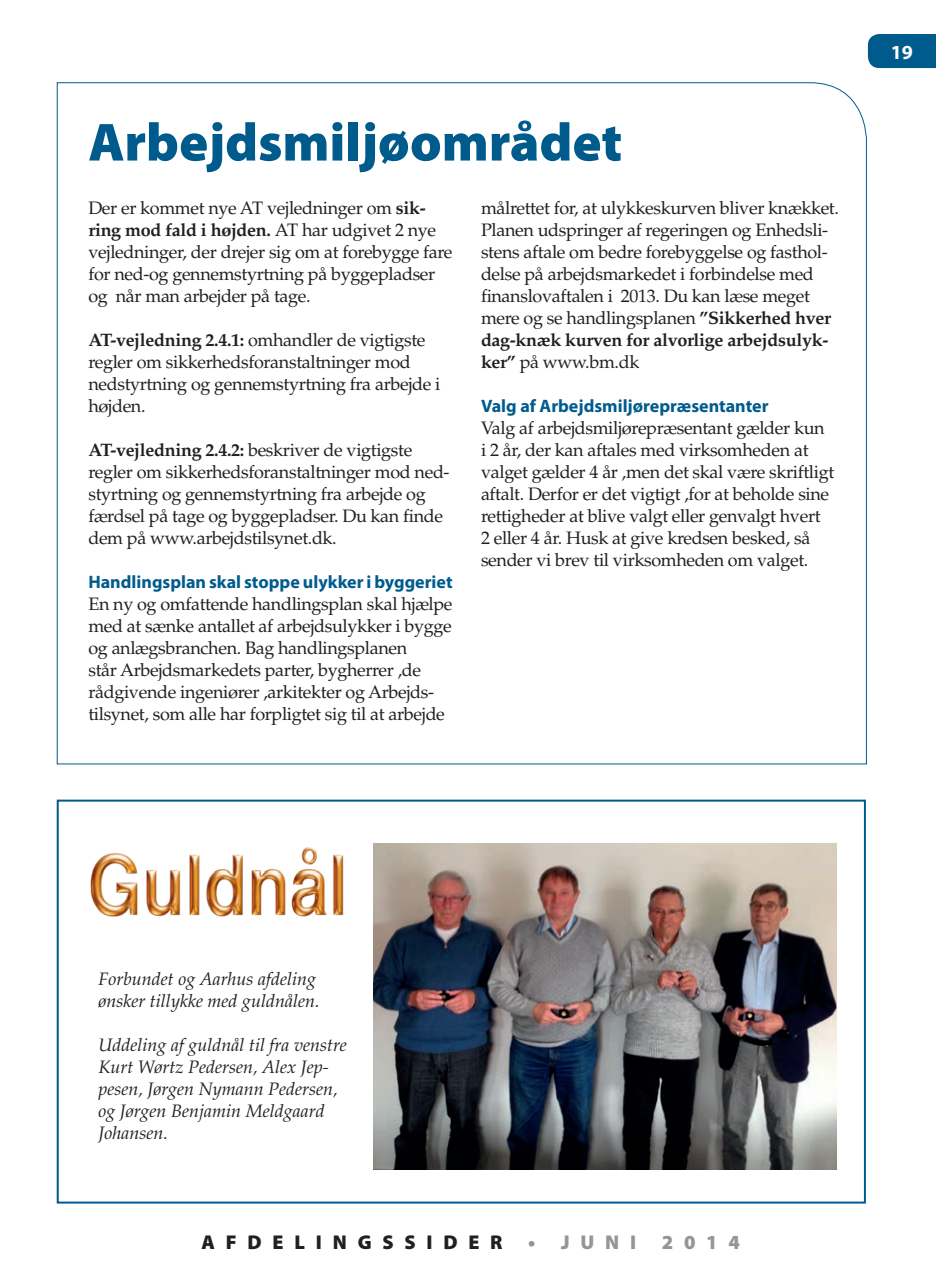
<style>
.page{position:relative;width:936px;height:1276px;background:#fff}
.page>*{position:absolute;margin:0;border:0;box-sizing:border-box;transform-origin:0 0}
.t1{font:900 54px "Myriad Pro";color:#005b8d}
.t2{font:900 20px "Myriad Pro";letter-spacing:.54em;color:#231f20}
.t3{font:900 20px "Myriad Pro";letter-spacing:.54em;color:#939598}
.t4{font:700 20px "Myriad Pro";color:#fff}
.t5{font:18px/22px "Palatino LT Std";letter-spacing:-.02em;color:#231f20}
.t6{font:italic 18px/22px "Palatino LT Std";color:#231f20}
.t7{font:700 18px "Myriad Pro";color:#005b8d}
.s1{font-weight:700}
</style>
<div class="page">
<div style="left:867px;top:34px;width:68px;height:34px;background:#005b8d"></div>
<img style="left:90px;top:847px;width:254px;height:70px">
<div style="left:57px;top:799px;width:808px;height:404px;border:2px solid #005b8d"></div>
<img style="left:374px;top:843px;width:462px;height:326px">
<svg style="left:56px;top:82px;width:811px;height:683px"></svg>
<h1 class="t1" style="left:88px;top:106px;width:535px">Arbejdsmiljøområdet</h1>
<p class="t5" style="left:88px;top:197px;width:365px">Der er kommet nye AT vejledninger om <span class="s1">sik&shy;ring mod fald i højden.</span> AT har udgivet 2 nye vejledninger, der drejer sig om at forebygge fare for ned-og gennemstyrtning på byggepladser og når man arbejder på tage.</p>
<p class="t5" style="left:88px;top:329px;width:353px"><span class="s1">AT-vejledning 2.4.1:</span> omhandler de vigtigste regler om sikkerhedsforanstaltninger mod nedstyrtning og gennemstyrtning fra arbejde i højden.</p>
<p class="t5" style="left:88px;top:439px;width:363px"><span class="s1">AT-vejledning 2.4.2:</span> beskriver de vigtigste regler om sikkerhedsforanstaltninger mod ned&shy;styrtning og gennemstyrtning fra arbejde og færdsel på tage og byggepladser. Du kan finde dem på www.arbejdstilsynet.dk.</p>
<p class="t7" style="left:88px;top:570px;width:366px">Handlingsplan skal stoppe ulykker i byggeriet</p>
<p class="t5" style="left:88px;top:593px;width:365px">En ny og omfattende handlingsplan skal hjælpe med at sænke antallet af arbejdsulykker i bygge og anlægsbranchen. Bag handlingsplanen<br>står Arbejdsmarkedets parter, bygherrer ,de rådgivende ingeniører ,arkitekter og Arbejds&shy;tilsynet, som alle har forpligtet sig til at arbejde</p>
<p class="t5" style="left:481px;top:197px;width:359px">målrettet for, at ulykkeskurven bliver knækket.<br>Planen udspringer af regeringen og Enhedsli&shy;stens aftale om bedre forebyggelse og fasthol&shy;delse på arbejdsmarkedet i forbindelse med finanslovaftalen i 2013. Du kan læse meget mere og se handlingsplanen <span class="s1">”Sikkerhed hver dag-knæk kurven for alvorlige arbejdsulyk&shy;ker”</span> på www.bm.dk</p>
<p class="t7" style="left:481px;top:394px;width:289px">Valg af Arbejdsmiljørepræsentanter</p>
<p class="t5" style="left:481px;top:417px;width:354px">Valg af arbejdsmiljørepræsentant gælder kun i 2 år, der kan aftales med virksomheden at valget gælder 4 år ,men det skal være skriftligt aftalt. Derfor er det vigtigt ,for at beholde sine rettigheder at blive valgt eller genvalgt hvert 2 eller 4 år. Husk at give kredsen besked, så sender vi brev til virksomheden om valget.</p>
<p class="t4" style="left:890px;top:39px;width:24px">19</p>
<p class="t6" style="left:98px;top:967px;width:223px">Forbundet og Aarhus afdeling ønsker tillykke med guldnålen.</p>
<p class="t6" style="left:98px;top:1033px;width:250px">Uddeling af guldnål til fra venstre<br>Kurt Wørtz Pedersen, Alex Jep&shy;pesen, Jørgen Nymann Pedersen, og Jørgen Benjamin Meldgaard<br>Johansen.</p>
<p class="t2" style="left:201px;top:1229px;width:302px">AFDELINGSSIDER</p>
<p class="t3" style="left:528px;top:1229px;width:109px">• JUNI</p>
<p class="t3" style="left:661px;top:1229px;width:80px">2014</p>
</div>
